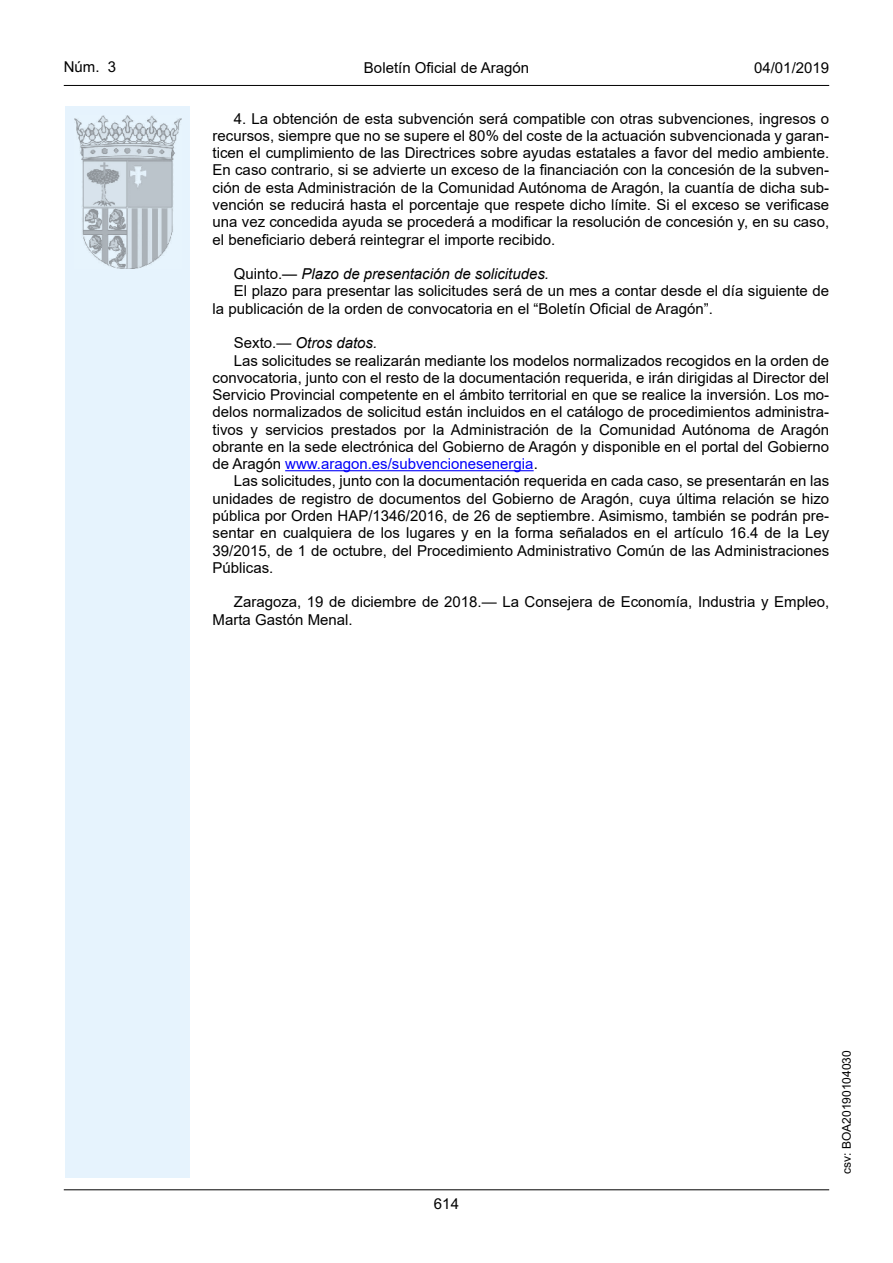
<style>
.page{position:relative;width:893px;height:1263px;background:#fff}
.page>*{position:absolute;margin:0;border:0;box-sizing:border-box;transform-origin:0 0}
.inicio_de_parrafo{font:15px/17.2px "Arial";color:#000;text-align:justify}
.inicio_de_parrafo-2{font:italic 15px "Arial";color:#000}
.estilo_head-c{font:15px "Arial";color:#000}
.estilo_head-d{font:15px "Arial MT2";color:#000}
.estilo_head-i{font:15px "Arial MT2";color:#000}
.numero_pagina{font:15px "Arial MT2";color:#000}
.estilo_head-i-2{font:12px "Arial MT2";color:#000}
.s1{font-style:normal}
.s2{color:#0100fa}
.s3{font-family:"Arial MT2"}
</style>
<div class="page">
<hr style="left:64px;top:1189px;width:765px;height:1px;background:#000">
<hr style="left:64px;top:85px;width:765px;height:1px;background:#000">
<div style="left:65px;top:106px;width:125px;height:1072px;background:#e6f3fd"></div>
<img style="left:75px;top:115px;width:106px;height:153px">
<hr style="left:285px;top:470px;width:249px;height:1px;background:#0100fa">
<p class="estilo_head-i" style="left:64px;top:57px;width:54px">Núm. 3</p>
<p class="estilo_head-c" style="left:364px;top:57px;width:167px">Boletín Oficial de Aragón</p>
<p class="estilo_head-d" style="left:754px;top:57px;width:77px">04/01/2019</p>
<p class="inicio_de_parrafo" style="left:213px;top:110px;width:618px;text-indent:21px">4. La obtención de esta subvención será compatible con otras subvenciones, ingresos o recursos, siempre que no se supere el 80% del coste de la actuación subvencionada y garan&shy;ticen el cumplimiento de las Directrices sobre ayudas estatales a favor del medio ambiente.<br>En caso contrario, si se advierte un exceso de la financiación con la concesión de la subven&shy;ción de esta Administración de la Comunidad Autónoma de Aragón, la cuantía de dicha sub&shy;vención se reducirá hasta el porcentaje que respete dicho límite. Si el exceso se verificase una vez concedida ayuda se procederá a modificar la resolución de concesión y, en su caso, el beneficiario deberá reintegrar el importe recibido.</p>
<p class="inicio_de_parrafo-2" style="left:234px;top:264px;width:317px"><span class="s1">Quinto.</span>— Plazo de presentación de solicitudes.</p>
<p class="inicio_de_parrafo" style="left:213px;top:282px;width:618px;text-indent:21px">El plazo para presentar las solicitudes será de un mes a contar desde el día siguiente de la publicación de la orden de convocatoria en el “Boletín Oficial de Aragón”.</p>
<p class="inicio_de_parrafo-2" style="left:234px;top:333px;width:145px"><span class="s1">Sexto.—</span> Otros datos.</p>
<p class="inicio_de_parrafo" style="left:213px;top:351px;width:618px;text-indent:21px">Las solicitudes se realizarán mediante los modelos normalizados recogidos en la orden de convocatoria, junto con el resto de la documentación requerida, e irán dirigidas al Director del Servicio Provincial competente en el ámbito territorial en que se realice la inversión. Los mo&shy;delos normalizados de solicitud están incluidos en el catálogo de procedimientos administra&shy;tivos y servicios prestados por la Administración de la Comunidad Autónoma de Aragón obrante en la sede electrónica del Gobierno de Aragón y disponible en el portal del Gobierno de Aragón <span class="s2">www.aragon.es/subvencionesenergia</span><span class="s3">.</span></p>
<p class="inicio_de_parrafo" style="left:213px;top:472px;width:618px;text-indent:21px">Las solicitudes, junto con la documentación requerida en cada caso, se presentarán en las unidades de registro de documentos del Gobierno de Aragón, cuya última relación se hizo pública por Orden HAP/1346/2016, de 26 de septiembre. Asimismo, también se podrán pre&shy;sentar en cualquiera de los lugares y en la forma señalados en el artículo 16.4 de la Ley 39/2015, de 1 de octubre, del Procedimiento Administrativo Común de las Administraciones Públicas.</p>
<p class="inicio_de_parrafo" style="left:213px;top:593px;width:618px;text-indent:21px">Zaragoza, 19 de diciembre de 2018.— La Consejera de Economía, Industria y Empleo,<br>Marta Gastón Menal.</p>
<p class="numero_pagina" style="left:434px;top:1193px;width:27px">614</p>
<p class="estilo_head-i-2" style="left:838px;top:1174px;width:125px;rotate:-90deg">csv: BOA20190104030</p>
</div>
